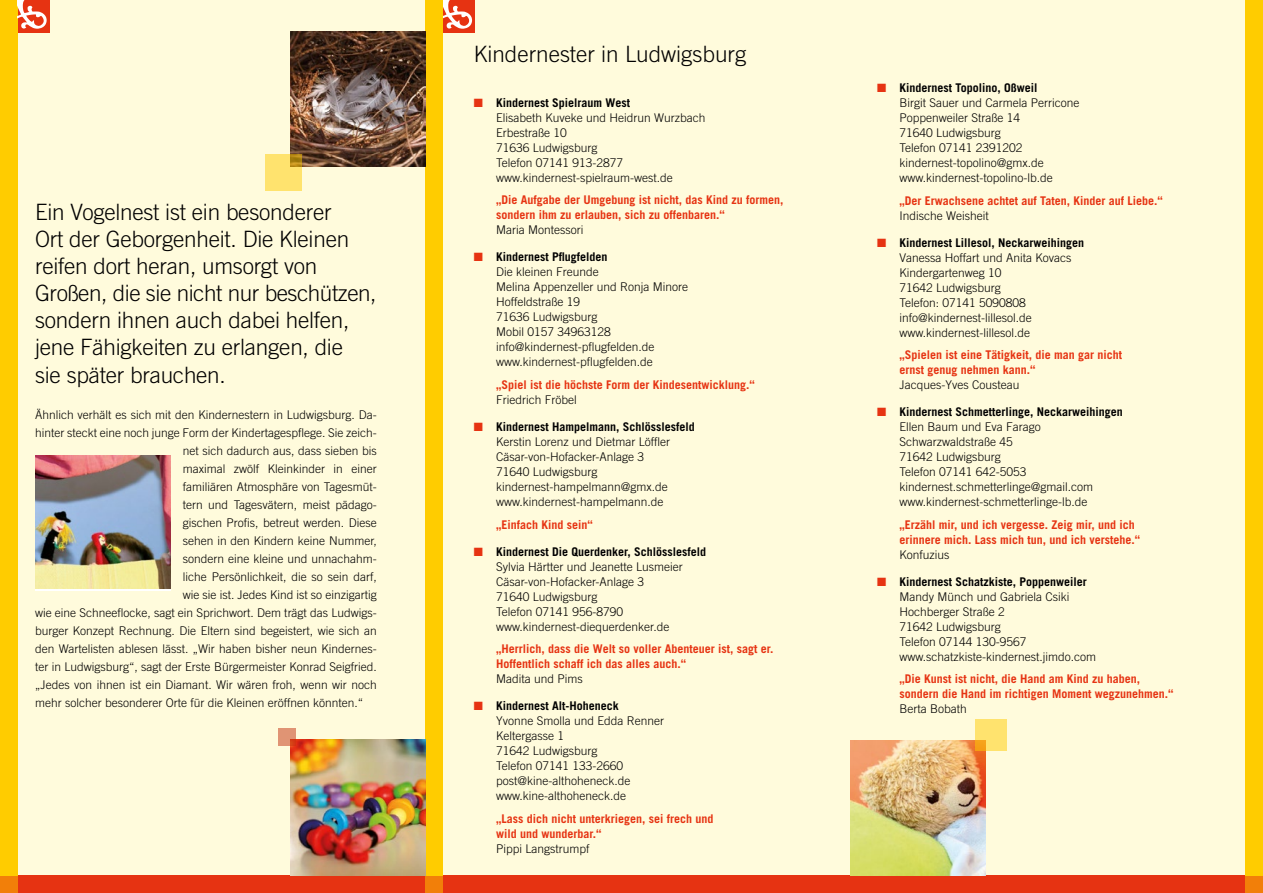
<style>
.page{position:relative;width:1263px;height:893px;background:#fffbdc}
.page>*{position:absolute;margin:0;border:0;box-sizing:border-box;transform-origin:0 0}
.t1{font:300 22.5px/27.2px "Trade Gothic LT Std";letter-spacing:-.01em;color:#000}
.t2{font:300 12px/15px "Trade Gothic LT Std";color:#000}
.t3{font:700 12px/15px "Trade Gothic LT Std";color:#e63312}
.s1{color:#e63312}
.s2{font-weight:700}
</style>
<div class="page">
<div style="left:0;top:875px;width:1263px;height:18px;background:#e63312"></div>
<div style="left:0;top:0;width:18px;height:875px;background:#fc0"></div>
<div style="left:425px;top:0;width:18px;height:875px;background:#fc0"></div>
<div style="left:1245px;top:0;width:18px;height:875px;background:#fc0"></div>
<div style="left:0;top:875px;width:18px;height:18px;background:#f27f09"></div>
<div style="left:425px;top:875px;width:18px;height:18px;background:#f27f09"></div>
<div style="left:1245px;top:875px;width:18px;height:18px;background:#f27f09"></div>
<div style="left:18px;top:0;width:32px;height:32px;background:#e63312"></div>
<svg style="left:18px;top:0;width:29px;height:29px"></svg>
<div style="left:443px;top:0;width:32px;height:32px;background:#e63312"></div>
<svg style="left:443px;top:0;width:29px;height:29px"></svg>
<img style="left:290px;top:740px;width:135px;height:135px">
<img style="left:850px;top:740px;width:135px;height:135px">
<img style="left:290px;top:32px;width:135px;height:135px">
<img style="left:35px;top:455px;width:135px;height:134px">
<svg style="left:975px;top:719px;width:31px;height:32px"></svg>
<svg style="left:265px;top:154px;width:37px;height:37px"></svg>
<svg style="left:278px;top:728px;width:18px;height:18px"></svg>
<h1 class="t1" style="left:35px;top:198px;width:343px">Ein Vogelnest ist ein besonderer<br>Ort der Geborgenheit. Die Kleinen reifen dort heran, umsorgt von<br>Großen, die sie nicht nur beschützen, sondern ihnen auch dabei helfen, jene Fähigkeiten zu erlangen, die<br>sie später brauchen.</h1>
<p class="t2" style="left:35px;top:407px;width:343px">Ähnlich verhält es sich mit den Kindernestern in Ludwigsburg. Da-</p>
<p class="t2" style="left:35px;top:425px;width:343px">hinter steckt eine noch junge Form der Kindertagespflege. Sie zeich-</p>
<p class="t2" style="left:183px;top:443px;width:195px">net sich dadurch aus, dass sieben bis</p>
<p class="t2" style="left:183px;top:461px;width:195px">maximal zwölf Kleinkinder in einer</p>
<p class="t2" style="left:183px;top:479px;width:195px">familiären Atmosphäre von Tagesmüt-</p>
<p class="t2" style="left:183px;top:497px;width:195px">tern und Tagesvätern, meist pädago-</p>
<p class="t2" style="left:183px;top:515px;width:195px">gischen Profis, betreut werden. Diese</p>
<p class="t2" style="left:183px;top:533px;width:195px">sehen in den Kindern keine Nummer,</p>
<p class="t2" style="left:183px;top:551px;width:195px">sondern eine kleine und unnachahm-</p>
<p class="t2" style="left:183px;top:569px;width:195px">liche Persönlichkeit, die so sein darf,</p>
<p class="t2" style="left:183px;top:587px;width:195px">wie sie ist. Jedes Kind ist so einzigartig</p>
<p class="t2" style="left:35px;top:605px;width:343px">wie eine Schneeflocke, sagt ein Sprichwort. Dem trägt das Ludwigs-</p>
<p class="t2" style="left:35px;top:623px;width:343px">burger Konzept Rechnung. Die Eltern sind begeistert, wie sich an</p>
<p class="t2" style="left:35px;top:641px;width:343px">den Wartelisten ablesen lässt. „Wir haben bisher neun Kindernes-</p>
<p class="t2" style="left:35px;top:659px;width:343px">ter in Ludwigsburg“, sagt der Erste Bürgermeister Konrad Seigfried.</p>
<p class="t2" style="left:35px;top:677px;width:343px">„Jedes von ihnen ist ein Diamant. Wir wären froh, wenn wir noch</p>
<p class="t2" style="left:35px;top:695px;width:330px">mehr solcher besonderer Orte für die Kleinen eröffnen könnten.“</p>
<h1 class="t1" style="left:474px;top:40px;width:274px">Kindernester in Ludwigsburg</h1>
<p class="t2" style="left:496px;top:95px;width:211px;text-indent:-22px"><span class="s1">■</span> <span class="s2">Kindernest Spielraum West<br></span>Elisabeth Kuveke und Heidrun Wurzbach<br>Erbestraße 10<br>71636 Ludwigsburg<br>Telefon 07141 913-2877 www.kindernest-spielraum-west.de</p>
<p class="t3" style="left:496px;top:192px;width:289px">„Die Aufgabe der Umgebung ist nicht, das Kind zu formen, sondern ihm zu erlauben, sich zu offenbaren.“</p>
<p class="t2" style="left:496px;top:223px;width:89px">Maria Montessori</p>
<p class="t2" style="left:496px;top:250px;width:194px;text-indent:-22px"><span class="s1">■</span> <span class="s2">Kindernest Pflugfelden<br></span>Die kleinen Freunde<br>Melina Appenzeller und Ronja Minore<br>Hoffeldstraße 19<br>71636 Ludwigsburg<br>Mobil 0157 34963128 info@kindernest-pflugfelden.de www.kindernest-pflugfelden.de</p>
<p class="t3" style="left:496px;top:377px;width:260px">„Spiel ist die höchste Form der Kindesentwicklung.“</p>
<p class="t2" style="left:496px;top:392px;width:82px">Friedrich Fröbel</p>
<p class="t2" style="left:496px;top:419px;width:200px;text-indent:-22px"><span class="s1">■</span> <span class="s2">Kindernest Hampelmann, Schlösslesfeld<br></span>Kerstin Lorenz und Dietmar Löffler<br>Cäsar-von-Hofacker-Anlage 3<br>71640 Ludwigsburg kindernest-hampelmann@gmx.de www.kindernest-hampelmann.de</p>
<p class="t3" style="left:496px;top:516px;width:98px">„Einfach Kind sein“</p>
<p class="t2" style="left:496px;top:544px;width:212px;text-indent:-22px"><span class="s1">■</span> <span class="s2">Kindernest Die Querdenker, Schlösslesfeld<br></span>Sylvia Härtter und Jeanette Lusmeier<br>Cäsar-von-Hofacker-Anlage 3<br>71640 Ludwigsburg<br>Telefon 07141 956-8790 www.kindernest-diequerdenker.de</p>
<p class="t3" style="left:496px;top:641px;width:279px">„Herrlich, dass die Welt so voller Abenteuer ist, sagt er.<br>Hoffentlich schaff ich das alles auch.“</p>
<p class="t2" style="left:496px;top:671px;width:88px">Madita und Pims</p>
<p class="t2" style="left:496px;top:698px;width:169px;text-indent:-22px"><span class="s1">■</span> <span class="s2">Kindernest Alt-Hoheneck<br></span>Yvonne Smolla und Edda Renner<br>Keltergasse 1<br>71642 Ludwigsburg<br>Telefon 07141 133-2660 post@kine-althoheneck.de www.kine-althoheneck.de</p>
<p class="t3" style="left:496px;top:810px;width:219px">„Lass dich nicht unterkriegen, sei frech und wild und wunderbar.“</p>
<p class="t2" style="left:496px;top:841px;width:95px">Pippi Langstrumpf</p>
<p class="t2" style="left:899px;top:80px;width:182px;text-indent:-22px"><span class="s1">■</span> <span class="s2">Kindernest Topolino, Oßweil<br></span>Birgit Sauer und Carmela Perricone<br>Poppenweiler Straße 14<br>71640 Ludwigsburg<br>Telefon 07141 2391202 kindernest-topolino@gmx.de www.kindernest-topolino-lb.de</p>
<p class="t3" style="left:899px;top:193px;width:265px">„Der Erwachsene achtet auf Taten, Kinder auf Liebe.“</p>
<p class="t2" style="left:899px;top:208px;width:91px">Indische Weisheit</p>
<p class="t2" style="left:899px;top:235px;width:186px;text-indent:-22px"><span class="s1">■</span> <span class="s2">Kindernest Lillesol, Neckarweihingen<br></span>Vanessa Hoffart und Anita Kovacs<br>Kindergartenweg 10<br>71642 Ludwigsburg<br>Telefon: 07141 5090808 info@kindernest-lillesol.de www.kindernest-lillesol.de</p>
<p class="t3" style="left:899px;top:347px;width:224px">„Spielen ist eine Tätigkeit, die man gar nicht ernst genug nehmen kann.“</p>
<p class="t2" style="left:899px;top:377px;width:121px">Jacques-Yves Cousteau</p>
<p class="t2" style="left:899px;top:404px;width:225px;text-indent:-22px"><span class="s1">■</span> <span class="s2">Kindernest Schmetterlinge, Neckarweihingen<br></span>Ellen Baum und Eva Farago<br>Schwarzwaldstraße 45<br>71642 Ludwigsburg<br>Telefon 07141 642-5053 kindernest.schmetterlinge@gmail.com www.kindernest-schmetterlinge-lb.de</p>
<p class="t3" style="left:899px;top:517px;width:242px">„Erzähl mir, und ich vergesse. Zeig mir, und ich erinnere mich. Lass mich tun, und ich verstehe.“</p>
<p class="t2" style="left:899px;top:547px;width:52px">Konfuzius</p>
<p class="t2" style="left:899px;top:574px;width:198px;text-indent:-22px"><span class="s1">■</span> <span class="s2">Kindernest Schatzkiste, Poppenweiler<br></span>Mandy Münch und Gabriela Csiki<br>Hochberger Straße 2<br>71642 Ludwigsburg<br>Telefon 07144 130-9567 www.schatzkiste-kindernest.jimdo.com</p>
<p class="t3" style="left:899px;top:671px;width:276px">„Die Kunst ist nicht, die Hand am Kind zu haben, sondern die Hand im richtigen Moment wegzunehmen.“</p>
<p class="t2" style="left:899px;top:701px;width:69px">Berta Bobath</p>
</div>
